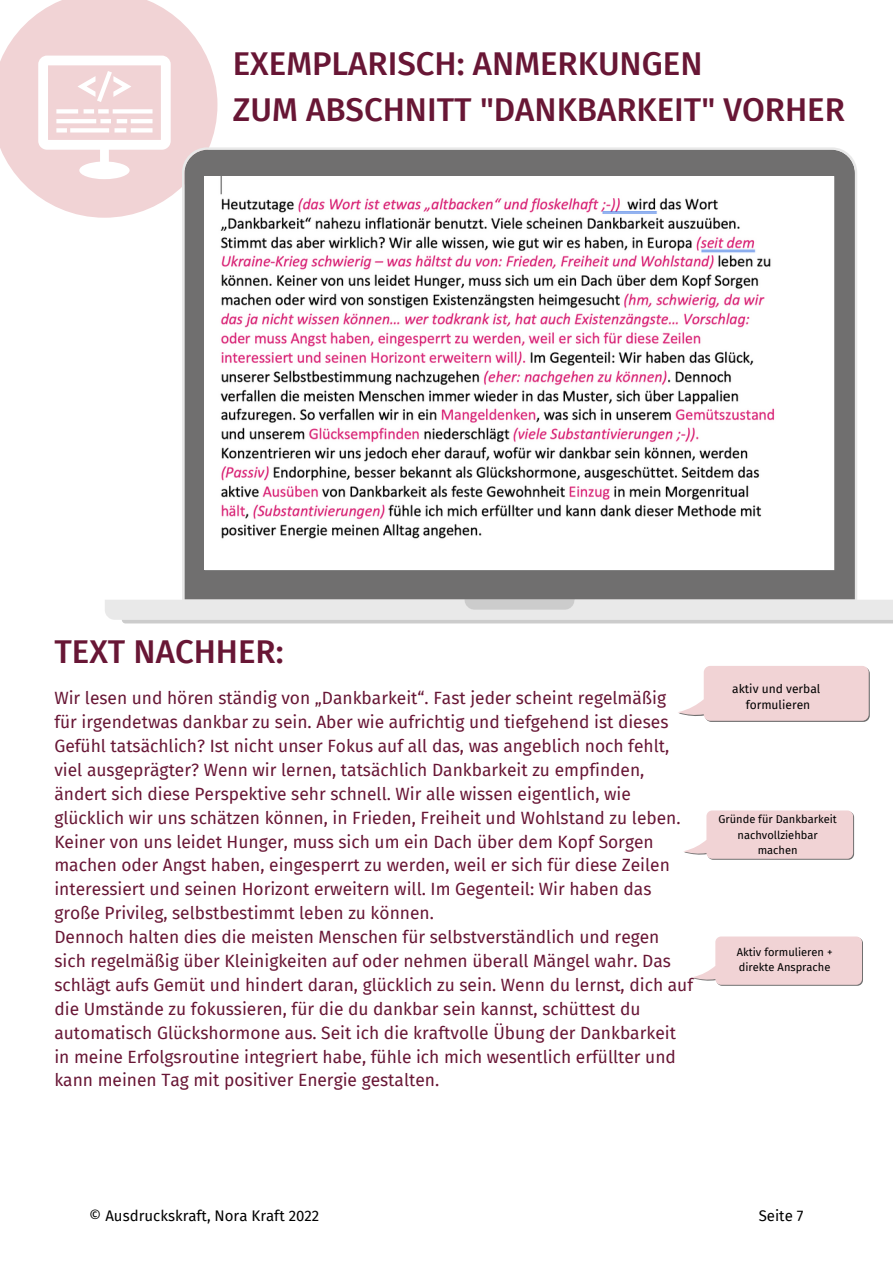
<style>
.page{position:relative;width:893px;height:1264px;background:#fff}
.page>*{position:absolute;margin:0;border:0;box-sizing:border-box;transform-origin:0 0}
.t1{font:500 33px/46px "Fira Sans";color:#681635}
.t2{font:17.4px/23.9px "Fira Sans";color:#681635}
.t3{font:15px "Fira Sans";color:#000}
.t4{font:12px/16px "Fira Sans";color:#000;text-align:center}
.t5{font:11.1px/15.3px "Fira Sans";color:#000;text-align:center}
</style>
<div class="page">
<svg style="left:0;top:0;width:217px;height:218px;fill:#f1d3d5"></svg>
<svg style="left:48px;top:65px;width:113px;height:75px"></svg>
<svg style="left:105px;top:147px;width:787px;height:472px"></svg>
<svg style="left:464px;top:599px;width:110px;height:10px"></svg>
<svg style="left:122px;top:619px;width:770px;height:4px;background:#d2d2d2"></svg>
<img style="left:205px;top:176px;width:628px;height:393px">
<svg style="left:678px;top:666px;width:191px;height:56px;background:#efd6d7"></svg>
<svg style="left:684px;top:810px;width:170px;height:49px;background:#f1d7d9"></svg>
<svg style="left:692px;top:936px;width:170px;height:49px;background:#f2d8d9"></svg>
<h1 class="t1" style="left:233px;top:41px;width:613px">EXEMPLARISCH: ANMERKUNGEN<br>ZUM ABSCHNITT "DANKBARKEIT" VORHER</h1>
<h1 class="t1" style="left:54px;top:629px;width:231px">TEXT NACHHER:</h1>
<p class="t2" style="left:54px;top:686px;width:640px">Wir lesen und hören ständig von „Dankbarkeit“. Fast jeder scheint regelmäßig für irgendetwas dankbar zu sein. Aber wie aufrichtig und tiefgehend ist dieses Gefühl tatsächlich? Ist nicht unser Fokus auf all das, was angeblich noch fehlt, viel ausgeprägter? Wenn wir lernen, tatsächlich Dankbarkeit zu empfinden, ändert sich diese Perspektive sehr schnell. Wir alle wissen eigentlich, wie glücklich wir uns schätzen können, in Frieden, Freiheit und Wohlstand zu leben.<br>Keiner von uns leidet Hunger, muss sich um ein Dach über dem Kopf Sorgen machen oder Angst haben, eingesperrt zu werden, weil er sich für diese Zeilen interessiert und seinen Horizont erweitern will. Im Gegenteil: Wir haben das große Privileg, selbstbestimmt leben zu können.<br>Dennoch halten dies die meisten Menschen für selbstverständlich und regen sich regelmäßig über Kleinigkeiten auf oder nehmen überall Mängel wahr. Das schlägt aufs Gemüt und hindert daran, glücklich zu sein. Wenn du lernst, dich auf die Umstände zu fokussieren, für die du dankbar sein kannst, schüttest du automatisch Glückshormone aus. Seit ich die kraftvolle Übung der Dankbarkeit in meine Erfolgsroutine integriert habe, fühle ich mich wesentlich erfüllter und kann meinen Tag mit positiver Energie gestalten.</p>
<p class="t4" style="left:732px;top:681px;width:90px">aktiv und verbal formulieren</p>
<p class="t5" style="left:718px;top:812px;width:120px">Gründe für Dankbarkeit nachvollziehbar machen</p>
<p class="t5" style="left:736px;top:944px;width:97px;text-align:left">Aktiv formulieren + direkte Ansprache</p>
<p class="t3" style="left:89px;top:1206px;width:231px">© Ausdruckskraft, Nora Kraft 2022</p>
<p class="t3" style="left:758px;top:1206px;width:46px">Seite 7</p>
</div>
